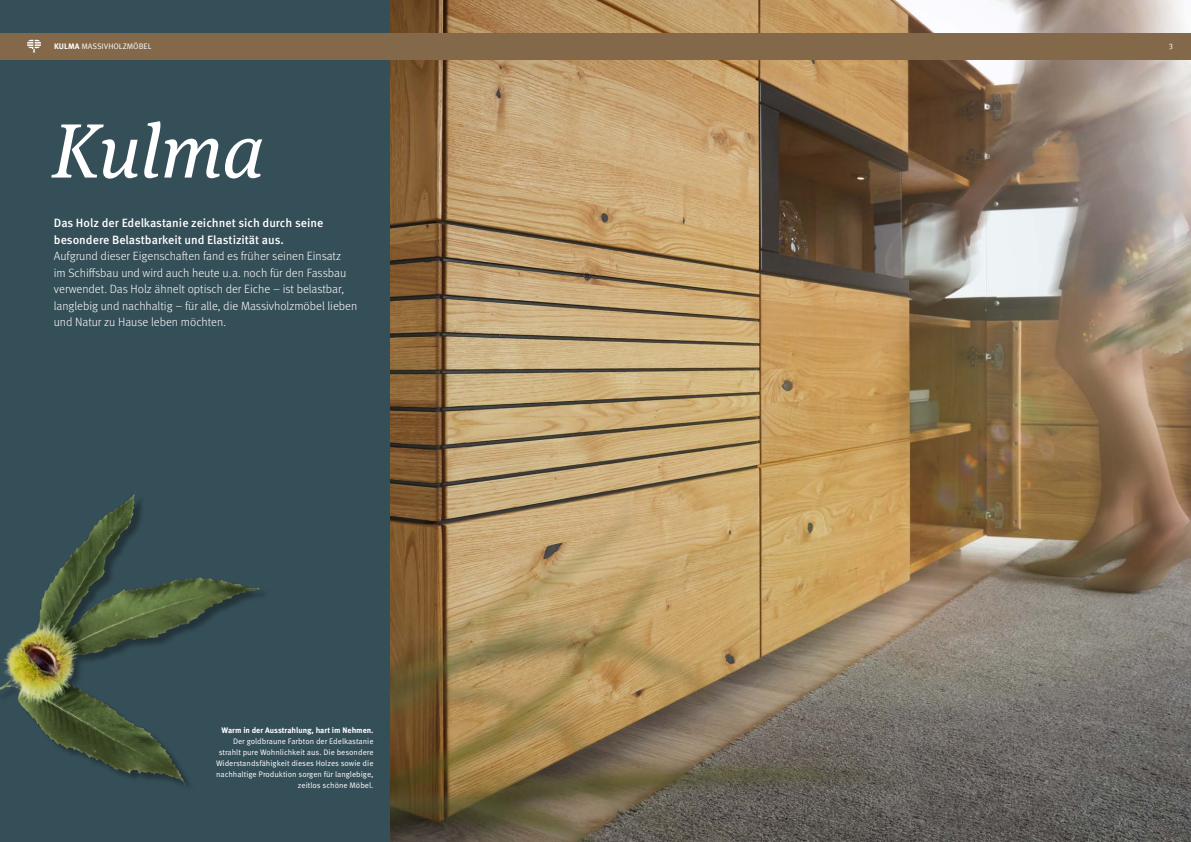
<style>
.page{position:relative;width:1191px;height:842px;background:#354f58}
.page>*{position:absolute;margin:0;border:0;box-sizing:border-box;transform-origin:0 0}
.t1{font:italic 77px "Meta Serif Pro";color:#fff}
.t2{font:300 12px/16.5px "Meta Pro";color:#fff}
.t3{font:500 12px/16.5px "Meta Pro";color:#fff}
.t4{font:8px/11px "Meta Pro Norm";color:#fff;text-align:right}
.t5{font:700 8px "Meta Pro";color:#fff}
.s1{font-family:"Meta Pro";font-weight:700}
</style>
<div class="page">
<img style="left:390px;top:0;width:801px;height:842px">
<div style="left:595px;top:33px;width:596px;height:27px;background:#83684a"></div>
<div style="left:0;top:33px;width:595px;height:27px;background:#83684a"></div>
<svg style="left:27px;top:40px;width:14px;height:12px"></svg>
<img style="left:0;top:491px;width:263px;height:295px">
<p class="t4" style="left:54px;top:40px;width:99px"><span class="s1">KULMA</span> MASSIVHOLZMÖBEL</p>
<p class="t4" style="left:1168px;top:40px;width:6px">3</p>
<h1 class="t1" style="left:52px;top:95px;width:214px">Kulma</h1>
<p class="t3" style="left:54px;top:214px;width:271px">Das Holz der Edelkastanie zeichnet sich durch seine besondere Belastbarkeit und Elastizität aus.</p>
<p class="t2" style="left:54px;top:247px;width:305px">Aufgrund dieser Eigenschaften fand es früher seinen Einsatz<br>im Schiffsbau und wird auch heute u.a. noch für den Fassbau verwendet. Das Holz ähnelt optisch der Eiche – ist belastbar, langlebig und nachhaltig – für alle, die Massivholzmöbel lieben und Natur zu Hause leben möchten.</p>
<p class="t5" style="left:221px;top:724px;width:154px">Warm in der Ausstrahlung, hart im Nehmen.</p>
<p class="t4" style="left:216px;top:735px;width:159px">Der goldbraune Farbton der Edelkastanie strahlt pure Wohnlichkeit aus. Die besondere Widerstandsfähigkeit dieses Holzes sowie die nachhaltige Produktion sorgen für langlebige, zeitlos schöne Möbel.</p>
</div>
